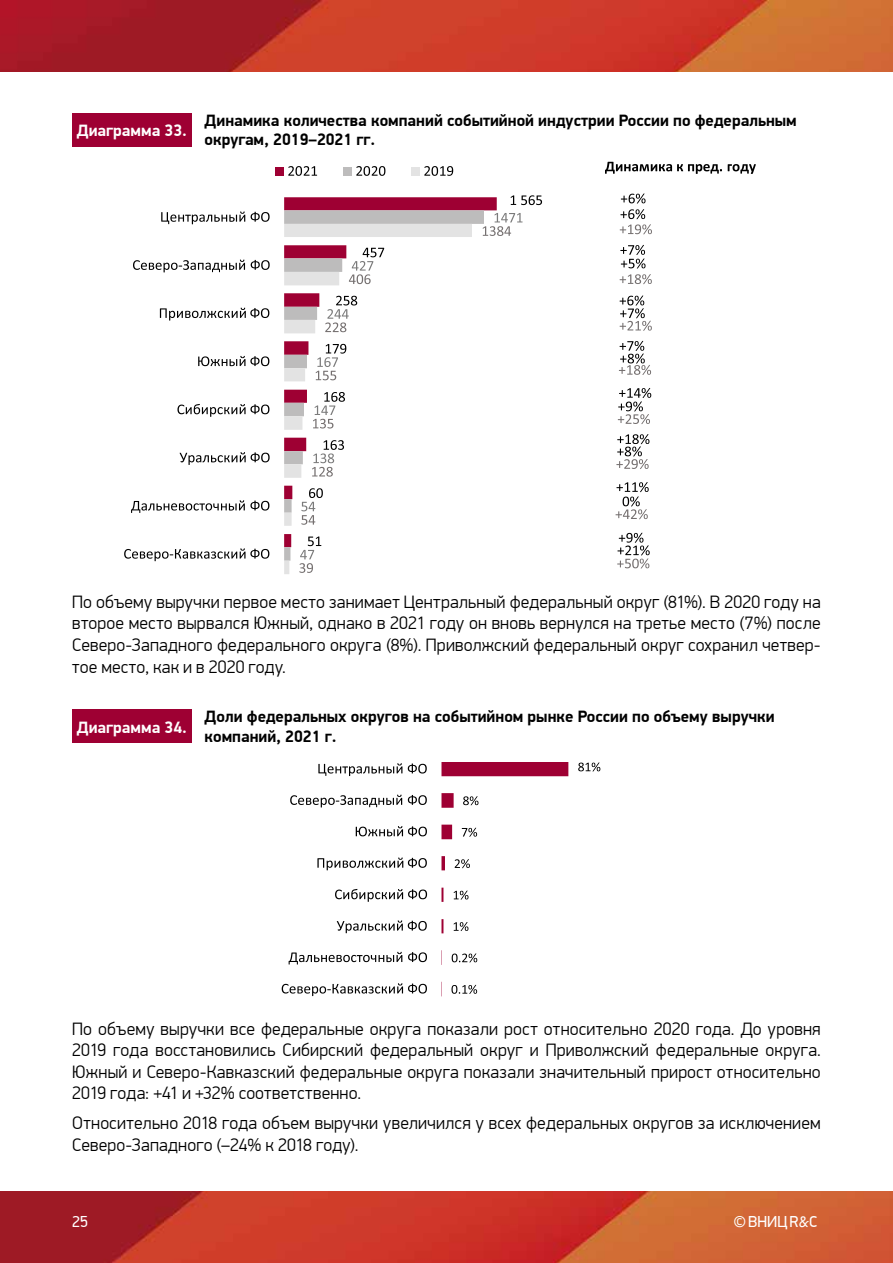
<style>
.page{position:relative;width:893px;height:1263px;background:#fff}
.page>*{position:absolute;margin:0;border:0;box-sizing:border-box;transform-origin:0 0}
.t1{font:300 18px/21.6px "PF Din Display Pro";letter-spacing:.01em;color:#000;text-align:justify}
.t2{font:700 16.5px/19.8px "PF Din Display Pro";color:#000}
.t3{font:700 16.5px "PF Din Display Pro";color:#fff}
.t4{font:15px "PF Din Display Pro";color:#fff}
.s1{font-family:"PF Beau Sans Pro"}
</style>
<div class="page">
<img style="left:0;top:1192px;width:893px;height:71px">
<img style="left:0;top:0;width:893px;height:71px">
<svg style="left:284px;top:197px;width:213px;height:14px;background:#a00638"></svg>
<svg style="left:284px;top:210px;width:200px;height:26px;background:#c1bebf"></svg>
<svg style="left:284px;top:224px;width:188px;height:350px"></svg>
<svg style="left:511px;top:195px;width:31px;height:10px"></svg>
<svg style="left:483px;top:213px;width:40px;height:23px"></svg>
<svg style="left:349px;top:248px;width:35px;height:36px"></svg>
<svg style="left:325px;top:296px;width:32px;height:36px"></svg>
<svg style="left:316px;top:344px;width:30px;height:36px"></svg>
<svg style="left:313px;top:392px;width:32px;height:36px"></svg>
<svg style="left:312px;top:440px;width:32px;height:37px"></svg>
<svg style="left:301px;top:488px;width:22px;height:37px"></svg>
<svg style="left:299px;top:536px;width:22px;height:37px"></svg>
<svg style="left:161px;top:211px;width:84px;height:13px"></svg>
<svg style="left:251px;top:212px;width:19px;height:10px"></svg>
<svg style="left:133px;top:260px;width:112px;height:12px"></svg>
<svg style="left:251px;top:260px;width:19px;height:10px"></svg>
<svg style="left:160px;top:308px;width:109px;height:13px"></svg>
<svg style="left:198px;top:356px;width:71px;height:10px"></svg>
<svg style="left:177px;top:404px;width:92px;height:13px"></svg>
<svg style="left:180px;top:452px;width:90px;height:13px"></svg>
<svg style="left:131px;top:500px;width:138px;height:13px"></svg>
<svg style="left:124px;top:548px;width:145px;height:13px"></svg>
<div style="left:275px;top:167px;width:9px;height:8px;background:#9e0033"></div>
<svg style="left:288px;top:166px;width:29px;height:10px"></svg>
<div style="left:343px;top:167px;width:9px;height:8px;background:#bdbcbc"></div>
<svg style="left:356px;top:166px;width:29px;height:10px"></svg>
<div style="left:411px;top:167px;width:9px;height:8px;background:#e3e3e3"></div>
<svg style="left:424px;top:166px;width:29px;height:10px"></svg>
<svg style="left:605px;top:162px;width:117px;height:12px"></svg>
<svg style="left:728px;top:164px;width:28px;height:10px"></svg>
<svg style="left:620px;top:193px;width:32px;height:41px"></svg>
<svg style="left:620px;top:245px;width:32px;height:39px"></svg>
<svg style="left:620px;top:296px;width:32px;height:35px"></svg>
<svg style="left:619px;top:341px;width:32px;height:34px"></svg>
<svg style="left:618px;top:388px;width:33px;height:36px"></svg>
<svg style="left:616px;top:434px;width:33px;height:35px"></svg>
<svg style="left:617px;top:533px;width:33px;height:35px"></svg>
<svg style="left:615px;top:482px;width:34px;height:37px"></svg>
<div style="left:72px;top:113px;width:119px;height:34px;background:#9e0033"></div>
<div style="left:72px;top:709px;width:119px;height:34px;background:#9e0033"></div>
<svg style="left:578px;top:762px;width:22px;height:9px"></svg>
<svg style="left:441px;top:762px;width:127px;height:234px"></svg>
<svg style="left:318px;top:763px;width:84px;height:13px"></svg>
<svg style="left:408px;top:763px;width:19px;height:10px"></svg>
<svg style="left:290px;top:795px;width:112px;height:12px"></svg>
<svg style="left:408px;top:795px;width:19px;height:10px"></svg>
<svg style="left:356px;top:826px;width:71px;height:10px"></svg>
<svg style="left:317px;top:857px;width:110px;height:13px"></svg>
<svg style="left:335px;top:889px;width:92px;height:13px"></svg>
<svg style="left:337px;top:920px;width:90px;height:13px"></svg>
<svg style="left:289px;top:952px;width:113px;height:12px"></svg>
<svg style="left:408px;top:952px;width:19px;height:10px"></svg>
<svg style="left:282px;top:983px;width:145px;height:13px"></svg>
<p class="t3" style="left:77px;top:121px;width:112px">Диаграмма 33.</p>
<p class="t2" style="left:204px;top:110px;width:594px">Динамика количества компаний событийной индустрии России по федеральным округам, 2019–2021 гг.</p>
<p class="t1" style="left:72px;top:591px;width:750px">По объему выручки первое место занимает Центральный федеральный округ (81%). В 2020 году на второе место вырвался Южный, однако в 2021 году он вновь вернулся на третье место (7%) после Северо-Западного федерального округа (8%). Приволжский федеральный округ сохранил четвер&shy;тое место, как и в 2020 году.</p>
<p class="t3" style="left:77px;top:717px;width:112px">Диаграмма 34.</p>
<p class="t2" style="left:204px;top:707px;width:572px">Доли федеральных округов на событийном рынке России по объему выручки компаний, 2021 г.</p>
<p class="t1" style="left:72px;top:1018px;width:750px">По объему выручки все федеральные округа показали рост относительно 2020 года. До уровня 2019 года восстановились Сибирский федеральный округ и Приволжский федеральные округа.<br>Южный и Северо-Кавказский федеральные округа показали значительный прирост относительно 2019 года: +41 и +32% соответственно.</p>
<p class="t1" style="left:72px;top:1113px;width:750px">Относительно 2018 года объем выручки увеличился у всех федеральных округов за исключением<br>Северо-Западного (–24% к 2018 году).</p>
<p class="t4" style="left:72px;top:1212px;width:17px">25</p>
<p class="t4" style="left:733px;top:1212px;width:86px">© ВНИЦ R<span class="s1">&amp;</span>C</p>
</div>
